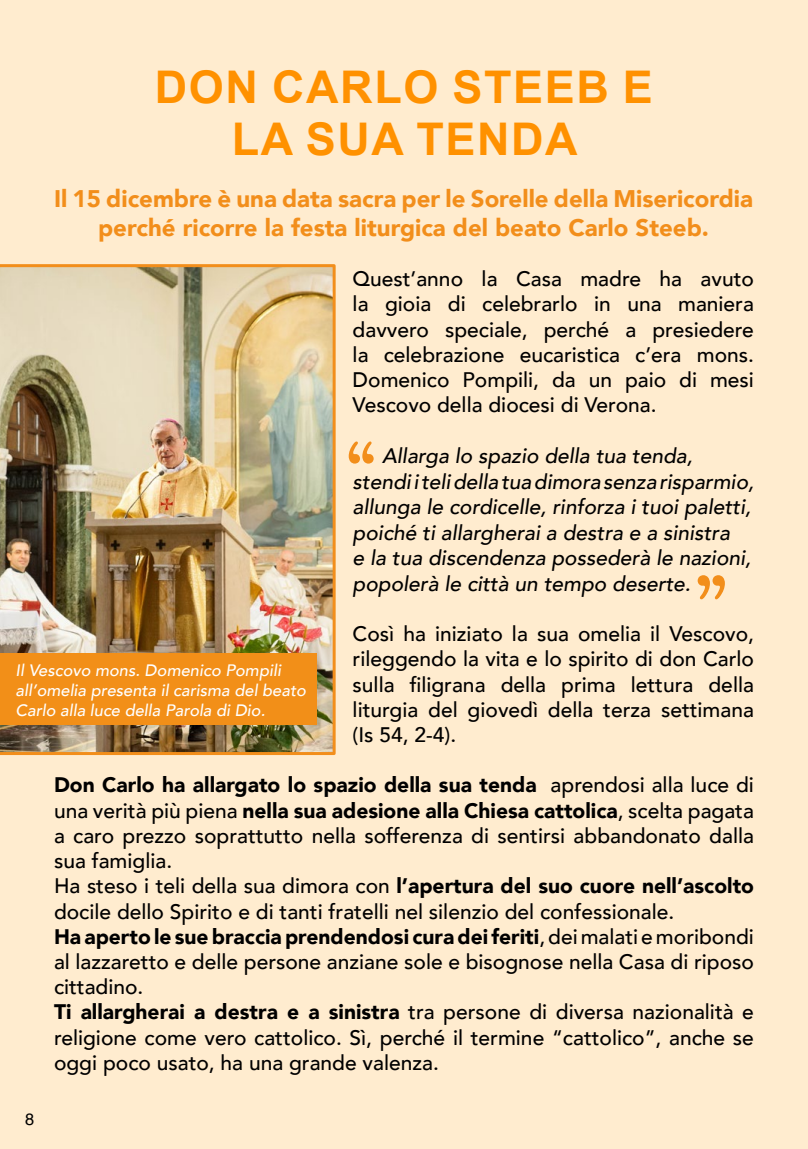
<style>
.page{position:relative;width:808px;height:1149px;background:#fff}
.page>*{position:absolute;margin:0;border:0;box-sizing:border-box;transform-origin:0 0}
.t1{font:700 45px/52.5px "Arial";letter-spacing:.035em;color:#ff9100;text-align:center}
.t2{font:900 24px/28.8px "Avenir";color:#f28e1b;text-align:center}
.t3{font:500 21px/25.2px "Avenir";color:#000;text-align:justify}
.t4{font:italic 500 21px/25.5px "Avenir";color:#000}
.t5{font:italic 500 16.5px/19.8px "Avenir";color:#fff}
.t6{font:16.5px "Helvetica";color:#000}
.s1{font-weight:900}
</style>
<div class="page">
<div style="left:0;top:0;width:808px;height:1148px;background:#ffeccf"></div>
<img style="left:0;top:264px;width:336px;height:490px">
<svg style="left:349px;top:441px;width:25px;height:22px"></svg>
<svg style="left:698px;top:575px;width:27px;height:24px"></svg>
<div style="left:0;top:653px;width:316px;height:71px;background:#f28f18"></div>
<h1 class="t1" style="left:155px;top:61px;width:500px">DON CARLO STEEB E<br>LA SUA TENDA</h1>
<p class="t2" style="left:54px;top:183px;width:701px">Il 15 dicembre è una data sacra per le Sorelle della Misericordia perché ricorre la festa liturgica del beato Carlo Steeb.</p>
<p class="t3" style="left:353px;top:265px;width:403px">Quest’anno la Casa madre ha avuto la gioia di celebrarlo in una maniera davvero speciale, perché a presiedere la celebrazione eucaristica c’era mons.<br>Domenico Pompili, da un paio di mesi Vescovo della diocesi di Verona.</p>
<p class="t4" style="left:353px;top:443px;width:403px;text-indent:30px">Allarga lo spazio della tua tenda, stendi i teli della tua dimora senza risparmio, allunga le cordicelle, rinforza i tuoi paletti, poiché ti allargherai a destra e a sinistra<br>e la tua discendenza possederà le nazioni, popolerà le città un tempo deserte.</p>
<p class="t3" style="left:353px;top:620px;width:403px">Così ha iniziato la sua omelia il Vescovo, rileggendo la vita e lo spirito di don Carlo sulla filigrana della prima lettura della liturgia del giovedì della terza settimana (Is 54, 2-4).</p>
<p class="t3" style="left:54px;top:771px;width:701px;text-align:left"><span class="s1">Don Carlo ha allargato lo spazio della sua tenda</span> aprendosi alla luce di una verità più piena <span class="s1">nella sua adesione alla Chiesa cattolica</span>, scelta pagata a caro prezzo soprattutto nella sofferenza di sentirsi abbandonato dalla sua famiglia.<br>Ha steso i teli della sua dimora con <span class="s1">l’apertura del suo cuore nell’ascolto </span>docile dello Spirito e di tanti fratelli nel silenzio del confessionale.<br><span class="s1">Ha aperto le sue braccia prendendosi cura dei feriti</span>, dei malati e moribondi al lazzaretto e delle persone anziane sole e bisognose nella Casa di riposo cittadino.<br><span class="s1">Ti allargherai a destra e a sinistra</span> tra persone di diversa nazionalità e religione come vero cattolico. Sì, perché il termine “cattolico”, anche se oggi poco usato, ha una grande valenza.</p>
<p class="t5" style="left:16px;top:660px;width:292px">Il Vescovo mons. Domenico Pompili all’omelia presenta il carisma del beato<br>Carlo alla luce della Parola di Dio.</p>
<p class="t6" style="left:25px;top:1105px;width:11px">8</p>
</div>
